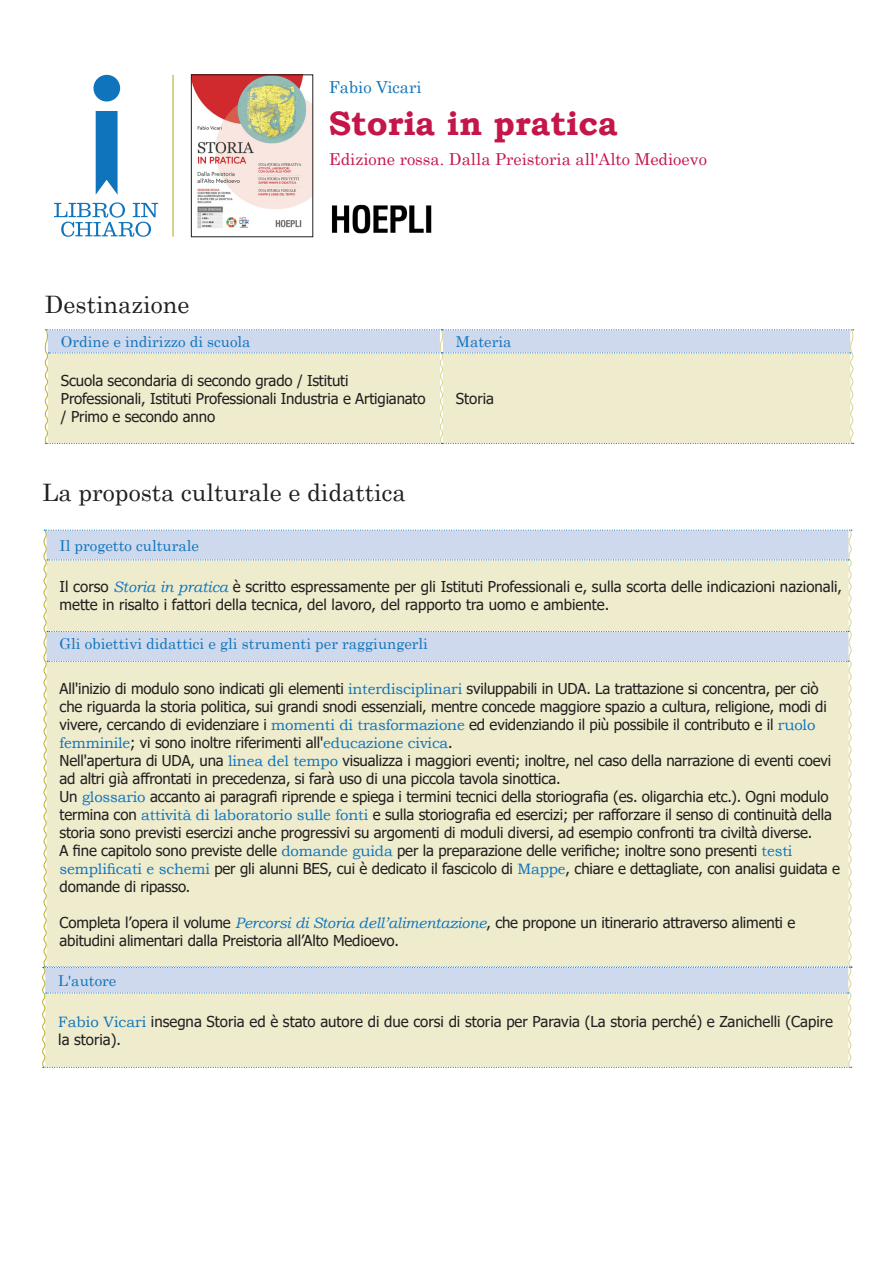
<style>
.page{position:relative;width:893px;height:1263px;background:#fff}
.page>*{position:absolute;margin:0;border:0;box-sizing:border-box;transform-origin:0 0}
.t1{font:700 33.9px "Bookman Old Style";color:#c5164a}
.t2{font:24px "Century";color:#231f20}
.t3{font:16.5px "Century";color:#c5164a}
.t4{font:16.5px "Century";color:#1074bc}
.t5{font:15px/18px "Tahoma";letter-spacing:-.01em;color:#231f20}
.t6{font:15px "Century";color:#1074bc}
.s1{font-family:"Bookman Old Style";font-style:italic;color:#1074bc}
.s2{font-family:"Bookman Old Style";color:#1074bc}
</style>
<div class="page">
<hr style="left:172px;top:75px;width:2px;height:162px;background:#bbb12a">
<svg style="left:96px;top:111px;width:22px;height:84px;background:#2a83c3"></svg>
<div style="left:93px;top:75px;width:27px;height:26px;background:#1074bc;border-radius:50%"></div>
<svg style="left:54px;top:202px;width:104px;height:35px"></svg>
<img style="left:193px;top:76px;width:118px;height:153px">
<div style="left:191px;top:74px;width:122px;height:163px;border:1px solid #231f20"></div>
<img style="left:332px;top:204px;width:100px;height:30px">
<svg style="left:44px;top:329px;width:810px;height:115px;background:#e6e7d4"></svg>
<svg style="left:42px;top:530px;width:811px;height:538px;background:#e8e8d2"></svg>
<p class="t2" style="left:45px;top:284px;width:146px">Destinazione</p>
<p class="t4" style="left:329px;top:73px;width:94px">Fabio Vicari</p>
<p class="t1" style="left:329px;top:99px;width:290px">Storia in pratica</p>
<p class="t3" style="left:329px;top:145px;width:380px">Edizione rossa. Dalla Preistoria all'Alto Medioevo</p>
<p class="t6" style="left:61px;top:329px;width:191px">Ordine e indirizzo di scuola</p>
<p class="t6" style="left:456px;top:329px;width:57px">Materia</p>
<p class="t5" style="left:61px;top:372px;width:366px">Scuola secondaria di secondo grado / Istituti<br>Professionali, Istituti Professionali Industria e Artigianato / Primo e secondo anno</p>
<p class="t5" style="left:456px;top:390px;width:40px">Storia</p>
<p class="t2" style="left:43px;top:473px;width:365px">La proposta culturale e didattica</p>
<p class="t6" style="left:60px;top:533px;width:141px">Il progetto culturale</p>
<p class="t5" style="left:60px;top:579px;width:784px">Il corso <span class="s1">Storia in pratica</span> è scritto espressamente per gli Istituti Professionali e, sulla scorta delle indicazioni nazionali, mette in risalto i fattori della tecnica, del lavoro, del rapporto tra uomo e ambiente.</p>
<p class="t6" style="left:60px;top:631px;width:370px">Gli obiettivi didattici e gli strumenti per raggiungerli</p>
<p class="t5" style="left:60px;top:680px;width:769px">All'inizio di modulo sono indicati gli elementi <span class="s2">interdisciplinari</span> sviluppabili in UDA. La trattazione si concentra, per ciò che riguarda la storia politica, sui grandi snodi essenziali, mentre concede maggiore spazio a cultura, religione, modi di vivere, cercando di evidenziare i <span class="s2">momenti di trasformazione</span> ed evidenziando il più possibile il contributo e il <span class="s2">ruolo femminile</span>; vi sono inoltre riferimenti all'<span class="s2">educazione civica</span>.</p>
<p class="t5" style="left:60px;top:752px;width:773px">Nell'apertura di UDA, una <span class="s2">linea del tempo</span> visualizza i maggiori eventi; inoltre, nel caso della narrazione di eventi coevi ad altri già affrontati in precedenza, si farà uso di una piccola tavola sinottica.</p>
<p class="t5" style="left:60px;top:788px;width:782px">Un <span class="s2">glossario</span> accanto ai paragrafi riprende e spiega i termini tecnici della storiografia (es. oligarchia etc.). Ogni modulo termina con <span class="s2">attività di laboratorio sulle fonti</span> e sulla storiografia ed esercizi; per rafforzare il senso di continuità della storia sono previsti esercizi anche progressivi su argomenti di moduli diversi, ad esempio confronti tra civiltà diverse.<br>A fine capitolo sono previste delle <span class="s2">domande guida</span> per la preparazione delle verifiche; inoltre sono presenti <span class="s2">testi semplificati e schemi</span> per gli alunni BES, cui è dedicato il fascicolo di <span class="s2">Mappe</span>, chiare e dettagliate, con analisi guidata e domande di ripasso.</p>
<p class="t5" style="left:60px;top:914px;width:737px">Completa l’opera il volume <span class="s1">Percorsi di Storia dell’alimentazione</span>, che propone un itinerario attraverso alimenti e abitudini alimentari dalla Preistoria all’Alto Medioevo.</p>
<p class="t6" style="left:58px;top:968px;width:60px">L'autore</p>
<p class="t5" style="left:58px;top:1013px;width:776px"><span class="s2">Fabio Vicari</span> insegna Storia ed è stato autore di due corsi di storia per Paravia (La storia perché) e Zanichelli (Capire la storia).</p>
</div>
